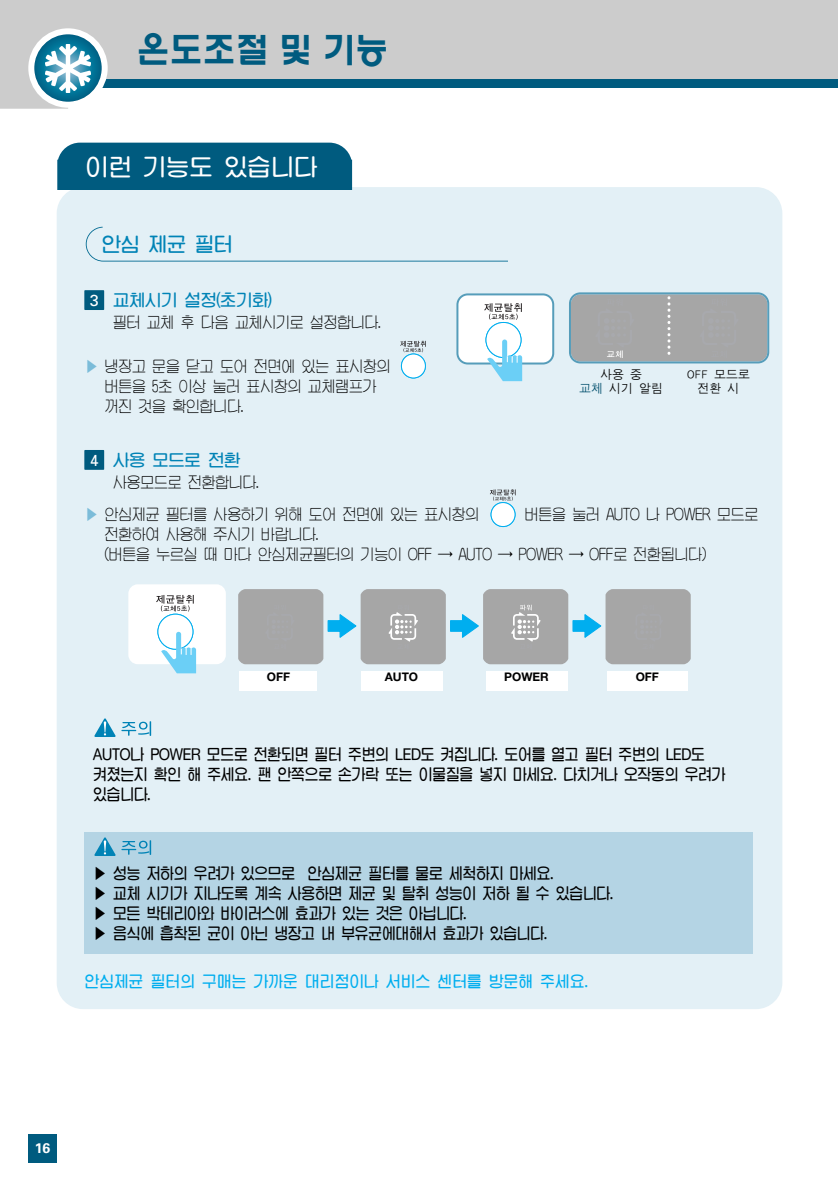
<style>
.page{position:relative;width:838px;height:1190px;background:#fff}
.page>*{position:absolute;margin:0;border:0;box-sizing:border-box;transform-origin:0 0}
.t1{font:700 36px "HY Wul Nun";letter-spacing:-.035em;color:#005b7f;scale:.95 1}
.t2{font:24px "J Cdn";letter-spacing:-.03em;color:#fff}
.t3{font:20px "J Cdn";color:#0083b6}
.t4{font:17px "J Cdn";letter-spacing:-.06em;color:#0083b6}
.t5{font:16px/20px "J Cdn";letter-spacing:-.06em;color:#000;scale:.9 1}
.t6{font:16px/20px "J Cna RUSE";letter-spacing:-.045em;color:#000;scale:.9 1}
.t7{font:16px "J Cdn";letter-spacing:-.03em;color:#00aeef;scale:.95 1}
.t8{font:16px "Univers";color:#fff}
.t9{font:700 14px "Univers";color:#fff}
.t10{font:12px/14.4px "J Cmg J";color:#000;text-align:center}
.t11{font:700 11.8px "Helvetica Neue";color:#000}
.s1{color:#7bbcd9}
.s2{color:#004e6c}
</style>
<div class="page">
<svg style="left:0;top:0;width:838px;height:109px;fill:#ccc"></svg>
<div style="left:28px;top:1134px;width:29px;height:28px;background:#005b7f"></div>
<div style="left:57px;top:79px;width:781px;height:9px;background:#005b7f"></div>
<svg style="left:34px;top:34px;width:68px;height:68px"></svg>
<img style="left:46px;top:44px;width:44px;height:48px">
<div style="left:28px;top:28px;width:80px;height:80px;border:6px solid #fff;border-radius:50%"></div>
<div style="left:57px;top:187px;width:725px;height:822px;background:#e3f0f6;border-radius:26px"></div>
<div style="left:57px;top:143px;width:295px;height:47px;background:#005b7f"></div>
<svg style="left:86px;top:227px;width:422px;height:35px"></svg>
<svg style="left:94px;top:718px;width:57px;height:19px"></svg>
<div style="left:84px;top:832px;width:669px;height:122px;background:#b4d4e4"></div>
<svg style="left:94px;top:837px;width:57px;height:19px"></svg>
<div style="left:84px;top:290px;width:20px;height:20px;background:#005b7f"></div>
<div style="left:84px;top:450px;width:20px;height:20px;background:#005b7f"></div>
<div style="left:569px;top:292px;width:200px;height:71px;border:2px solid #569dba;border-radius:10px"></div>
<div style="left:457px;top:294px;width:96px;height:70px;background:#fff;border-radius:10px"></div>
<div style="left:456px;top:293px;width:98px;height:72px;border:2px solid #569dba;border-radius:10px"></div>
<div style="left:486px;top:322px;width:36px;height:36px;background:#fff;border:1px solid #00aeef;border-radius:50%"></div>
<svg style="left:484px;top:303px;width:38px;height:17px"></svg>
<svg style="left:487px;top:340px;width:35px;height:41px"></svg>
<div style="left:401px;top:354px;width:25px;height:24px;background:#fff;border:1px solid #00aeef;border-radius:50%"></div>
<svg style="left:400px;top:341px;width:26px;height:11px"></svg>
<div style="left:491px;top:502px;width:24px;height:25px;background:#fff;border:1px solid #00aeef;border-radius:50%"></div>
<svg style="left:490px;top:489px;width:26px;height:12px"></svg>
<svg style="left:238px;top:589px;width:453px;height:75px"></svg>
<div style="left:128px;top:584px;width:98px;height:80px;background:#fff;border-radius:9px"></div>
<div style="left:157px;top:614px;width:36px;height:36px;background:#fff;border:1px solid #00aeef;border-radius:50%"></div>
<svg style="left:156px;top:595px;width:38px;height:17px"></svg>
<svg style="left:161px;top:632px;width:35px;height:41px"></svg>
<div style="left:240px;top:671px;width:77px;height:20px;background:#fff"></div>
<div style="left:361px;top:671px;width:81px;height:20px;background:#fff"></div>
<div style="left:486px;top:671px;width:81px;height:20px;background:#fff"></div>
<div style="left:607px;top:671px;width:81px;height:20px;background:#fff"></div>
<div style="left:571px;top:294px;width:196px;height:67px;background:#a6a6a6"></div>
<h1 class="t1" style="left:136px;top:35px;width:268px">온도조절 및 기능</h1>
<h2 class="t2" style="left:85px;top:156px;width:235px">이런 기능도 있습니다</h2>
<p class="t3" style="left:101px;top:235px;width:133px">안심 제균 필터</p>
<p class="t4" style="left:113px;top:293px;width:161px">교체시기 설정(초기화)</p>
<p class="t6" style="left:113px;top:314px;width:300px">필터 교체 후 다음 교체시기로 설정합니다.</p>
<p class="t6" style="left:104px;top:358px;width:320px;text-indent:-20px"><span class="s1">▶</span> 냉장고 문을 닫고 도어 전면에 있는 표시창의 버튼을 5초 이상 눌러 표시창의 교체램프가 꺼진 것을 확인합니다.</p>
<p class="t8" style="left:90px;top:295px;width:10px">3</p>
<p class="t10" style="left:579px;top:368px;width:85px">사용 중<br><span class="s2">교체</span> 시기 알림</p>
<p class="t10" style="left:687px;top:368px;width:65px">OFF 모드로 전환 시</p>
<p class="t4" style="left:113px;top:452px;width:130px">사용 모드로 전환</p>
<p class="t6" style="left:84px;top:467px;width:441px;line-height:32px;text-indent:28px">사용모드로 전환합니다.<br><span class="s1">▶</span> 안심제균 필터를 사용하기 위해 도어 전면에 있는 표시창의</p>
<p class="t8" style="left:90px;top:454px;width:10px">4</p>
<p class="t6" style="left:525px;top:505px;width:262px">버튼을 눌러 AUTO 나 POWER 모드로</p>
<p class="t6" style="left:104px;top:525px;width:671px">전환하여 사용해 주시기 바랍니다.<br>(버튼을 누르실 때 마다 안심제균필터의 기능이 OFF → AUTO → POWER → OFF로 전환됩니다)</p>
<p class="t11" style="left:267px;top:673px;width:25px">OFF</p>
<p class="t11" style="left:385px;top:673px;width:35px">AUTO</p>
<p class="t11" style="left:504px;top:673px;width:46px">POWER</p>
<p class="t11" style="left:636px;top:673px;width:25px">OFF</p>
<p class="t5" style="left:93px;top:745px;width:705px">AUTO나 POWER 모드로 전환되면 필터 주변의 LED도 켜집니다. 도어를 열고 필터 주변의 LED도 켜졌는지 확인 해 주세요. 팬 안쪽으로 손가락 또는 이물질을 넣지 마세요. 다치거나 오작동의 우려가 있습니다.</p>
<p class="t5" style="left:93px;top:864px;width:580px">▶ 성능 저하의 우려가 있으므로 안심제균 필터를 물로 세척하지 마세요.<br>▶ 교체 시기가 지나도록 계속 사용하면 제균 및 탈취 성능이 저하 될 수 있습니다. ▶ 모든 박테리아와 바이러스에 효과가 있는 것은 아닙니다.<br>▶ 음식에 흡착된 균이 아닌 냉장고 내 부유균에대해서 효과가 있습니다.</p>
<p class="t7" style="left:84px;top:974px;width:533px">안심제균 필터의 구매는 가까운 대리점이나 서비스 센터를 방문해 주세요.</p>
<p class="t9" style="left:35px;top:1143px;width:17px">16</p>
</div>
